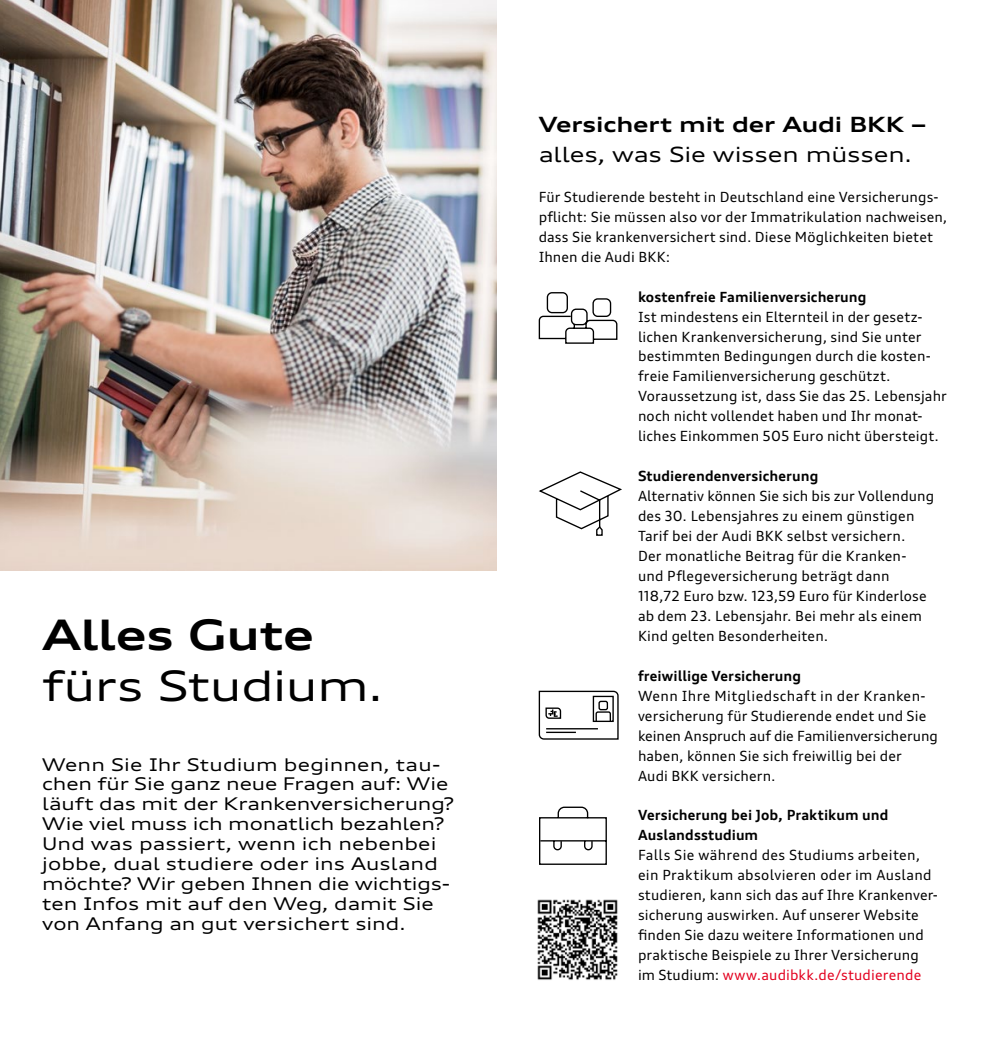
<style>
.page{position:relative;width:993px;height:1042px;background:#fff}
.page>*{position:absolute;margin:0;border:0;box-sizing:border-box;transform-origin:0 0}
.t1{font:expanded 42px/50.4px "Audi Type";letter-spacing:-.02em;color:#000}
.t2{font:expanded 21px/29.9px "Audi Type";letter-spacing:-.01em;color:#000}
.t3{font:expanded 17.5px/19.9px "Audi Type";color:#000}
.t4{font:14px/19.9px "Audi Type";letter-spacing:.01em;color:#000}
.t5{font:700 14px/19.9px "Audi Type";letter-spacing:.01em;color:#000}
.s1{font-weight:700}
.s2{color:#e3001f}
</style>
<div class="page">
<img style="left:0;top:0;width:496px;height:571px">
<svg style="left:539px;top:471px;width:83px;height:65px"></svg>
<svg style="left:539px;top:806px;width:68px;height:59px"></svg>
<svg style="left:538px;top:292px;width:80px;height:52px"></svg>
<svg style="left:538px;top:690px;width:81px;height:50px"></svg>
<img style="left:537px;top:899px;width:81px;height:81px">
<h2 class="t1" style="left:42px;top:609px;width:342px"><span class="s1">Alles Gute </span>fürs Studium.</h2>
<p class="t3" style="left:42px;top:754px;width:413px">Wenn Sie Ihr Studium beginnen, tau&shy;chen für Sie ganz neue Fragen auf: Wie läuft das mit der Krankenversicherung?<br>Wie viel muss ich monatlich bezahlen?<br>Und was passiert, wenn ich nebenbei jobbe, dual studiere oder ins Ausland möchte? Wir geben Ihnen die wichtigs&shy;ten Infos mit auf den Weg, damit Sie von Anfang an gut versichert sind.</p>
<h3 class="t2" style="left:538px;top:109px;width:389px"><span class="s1">Versichert mit der Audi BKK – </span>alles, was Sie wissen müssen.</h3>
<p class="t4" style="left:538px;top:187px;width:410px">Für Studierende besteht in Deutschland eine Versicherungs&shy;pflicht: Sie müssen also vor der Immatrikulation nachweisen, dass Sie krankenversichert sind. Diese Möglichkeiten bietet Ihnen die Audi BKK:</p>
<h4 class="t5" style="left:637px;top:286px;width:230px">kostenfreie Familienversicherung</h4>
<p class="t4" style="left:637px;top:306px;width:310px">Ist mindestens ein Elternteil in der gesetz&shy;lichen Krankenversicherung, sind Sie unter bestimmten Bedingungen durch die kosten&shy;freie Familienversicherung geschützt.<br>Voraussetzung ist, dass Sie das 25. Lebensjahr noch nicht vollendet haben und Ihr monat&shy;liches Einkommen 505 Euro nicht übersteigt.</p>
<h4 class="t5" style="left:637px;top:466px;width:182px">Studierendenversicherung</h4>
<p class="t4" style="left:637px;top:486px;width:297px">Alternativ können Sie sich bis zur Vollendung des 30. Lebensjahres zu einem günstigen Tarif bei der Audi BKK selbst versichern.<br>Der monatliche Beitrag für die Kranken&shy;und Pflegeversicherung beträgt dann 118,72 Euro bzw. 123,59 Euro für Kinderlose ab dem 23. Lebensjahr. Bei mehr als einem Kind gelten Besonderheiten.</p>
<h4 class="t5" style="left:637px;top:665px;width:165px">freiwillige Versicherung</h4>
<p class="t4" style="left:637px;top:685px;width:301px">Wenn Ihre Mitgliedschaft in der Kranken--- versicherung für Studierende endet und Sie keinen Anspruch auf die Familienversicherung haben, können Sie sich freiwillig bei der<br>Audi BKK versichern.</p>
<h4 class="t5" style="left:637px;top:805px;width:252px">Versicherung bei Job, Praktikum und<br>Auslandsstudium</h4>
<p class="t4" style="left:637px;top:845px;width:300px">Falls Sie während des Studiums arbeiten, ein Praktikum absolvieren oder im Ausland studieren, kann sich das auf Ihre Krankenver&shy;sicherung auswirken. Auf unserer Website finden Sie dazu weitere Informationen und praktische Beispiele zu Ihrer Versicherung im Studium: <span class="s2">www.audibkk.de/studierende</span></p>
</div>
